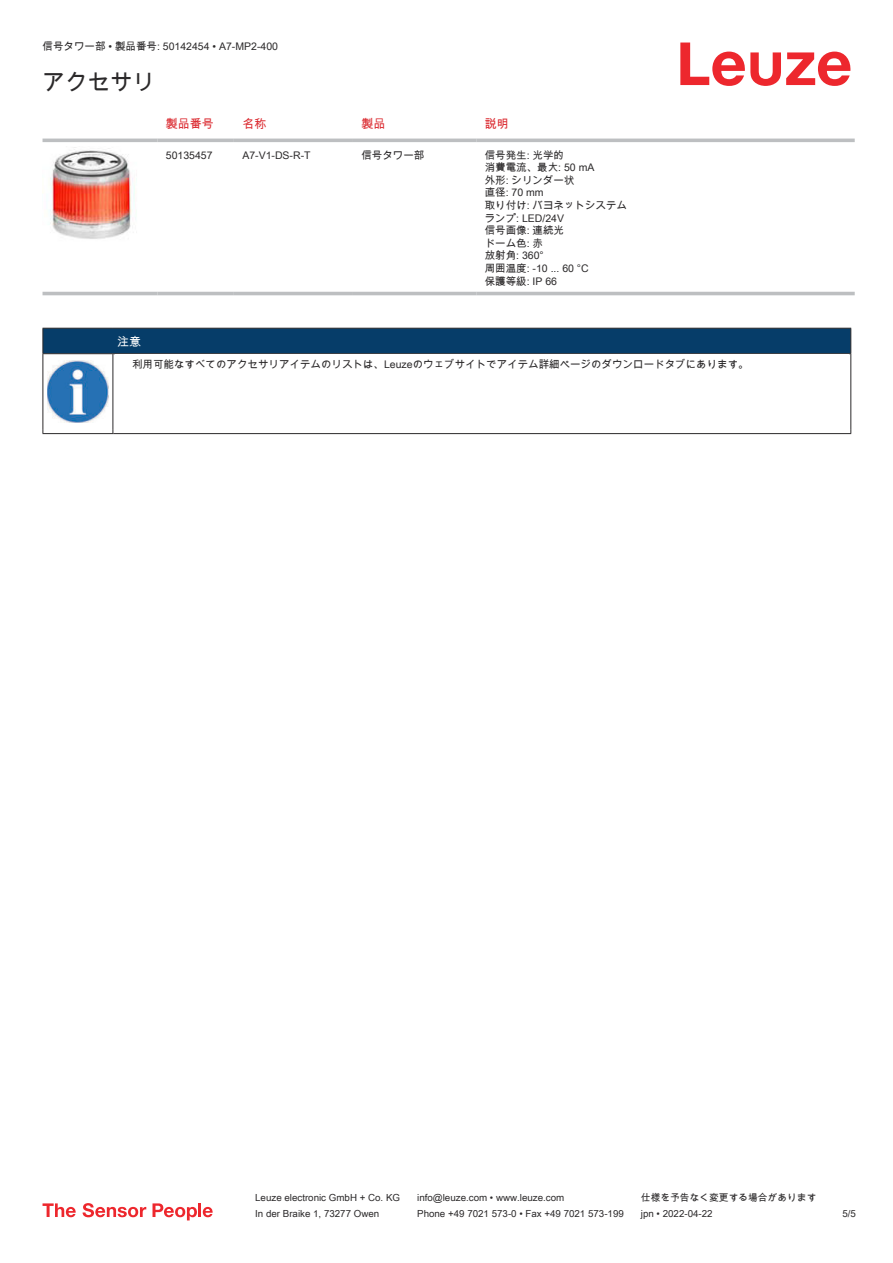
<style>
.page{position:relative;width:893px;height:1263px;background:#fff}
.page>*{position:absolute;margin:0;border:0;box-sizing:border-box;transform-origin:0 0}
.t1{font:22.5px "Arial Unicode MS";color:#2b292a}
.t2{font:12px "Arial Unicode MS";color:#db2a30}
.t3{font:12px "Arial Unicode MS";color:#fff}
.t4{font:10.5px/12.6px "Arial Unicode MS";color:#2b292a}
.t5{font:9.75px "Arial Unicode MS";color:#2b292a}
</style>
<div class="page">
<svg style="left:680px;top:43px;width:170px;height:43px"></svg>
<svg style="left:43px;top:138px;width:812px;height:158px"></svg>
<hr style="left:43px;top:139px;width:114px;height:3px;background:#bdbfc1">
<hr style="left:157px;top:139px;width:77px;height:3px;background:#bdbfc1">
<hr style="left:234px;top:139px;width:119px;height:3px;background:#bdbfc1">
<hr style="left:353px;top:139px;width:123px;height:3px;background:#bdbfc1">
<hr style="left:476px;top:139px;width:379px;height:3px;background:#bdbfc1">
<hr style="left:43px;top:292px;width:114px;height:3px;background:#bdbfc1">
<hr style="left:157px;top:292px;width:77px;height:3px;background:#bdbfc1">
<hr style="left:234px;top:292px;width:119px;height:3px;background:#bdbfc1">
<hr style="left:353px;top:292px;width:123px;height:3px;background:#bdbfc1">
<hr style="left:476px;top:292px;width:379px;height:3px;background:#bdbfc1">
<img style="left:43px;top:146px;width:97px;height:98px">
<div style="left:43px;top:328px;width:808px;height:26px;background:#063d69"></div>
<hr style="left:113px;top:353px;width:738px;height:1px;background:#2b292a">
<hr style="left:43px;top:354px;width:1px;height:75px;background:#2b292a">
<hr style="left:113px;top:354px;width:1px;height:75px;background:#2b292a">
<hr style="left:850px;top:354px;width:1px;height:75px;background:#2b292a">
<hr style="left:43px;top:433px;width:70px;height:1px;background:#2b292a">
<hr style="left:113px;top:433px;width:738px;height:1px;background:#2b292a">
<img style="left:47px;top:360px;width:61px;height:63px">
<svg style="left:43px;top:1203px;width:33px;height:14px"></svg>
<svg style="left:83px;top:1203px;width:63px;height:14px"></svg>
<svg style="left:153px;top:1203px;width:44px;height:17px"></svg>
<hr style="left:198px;top:1203px;width:3px;height:14px;background:#ed272d">
<svg style="left:203px;top:1207px;width:10px;height:10px"></svg>
<p class="t4" style="left:43px;top:40px;width:237px">信号タワー部 • 製品番号: 50142454 • A7-MP2-400</p>
<h1 class="t1" style="left:43px;top:66px;width:114px">アクセサリ</h1>
<p class="t2" style="left:166px;top:115px;width:49px">製品番号</p>
<p class="t2" style="left:242px;top:115px;width:25px">名称</p>
<p class="t2" style="left:361px;top:115px;width:25px">製品</p>
<p class="t2" style="left:485px;top:115px;width:25px">説明</p>
<p class="t4" style="left:166px;top:148px;width:48px">50135457</p>
<p class="t4" style="left:242px;top:148px;width:70px">A7-V1-DS-R-T</p>
<p class="t4" style="left:361px;top:148px;width:64px">信号タワー部</p>
<p class="t4" style="left:485px;top:148px;width:144px">信号発生: 光学的<br>消費電流、最大: 50 mA<br>外形: シリンダー状<br>直径: 70 mm<br>取り付け: バヨネットシステムランプ: LED/24V<br>信号画像: 連続光<br>ドーム色: 赤<br>放射角: 360°<br>周囲温度: -10 ... 60 °C<br>保護等級: IP 66</p>
<p class="t3" style="left:117px;top:333px;width:25px">注意</p>
<p class="t4" style="left:132px;top:358px;width:618px">利用可能なすべてのアクセサリアイテムのリストは、Leuzeのウェブサイトでアイテム詳細ページのダウンロードタブにあります。</p>
<p class="t5" style="left:255px;top:1191px;width:146px">Leuze electronic GmbH + Co. KG</p>
<p class="t5" style="left:417px;top:1191px;width:149px">info@leuze.com • www.leuze.com</p>
<p class="t5" style="left:641px;top:1191px;width:177px">仕様を予告なく変更する場合があります</p>
<p class="t5" style="left:255px;top:1206px;width:126px">In der Braike 1, 73277 Owen</p>
<p class="t5" style="left:417px;top:1206px;width:208px">Phone +49 7021 573-0 • Fax +49 7021 573-199</p>
<p class="t5" style="left:641px;top:1206px;width:73px">jpn • 2022-04-22</p>
<p class="t5" style="left:842px;top:1206px;width:15px">5 /5</p>
</div>
